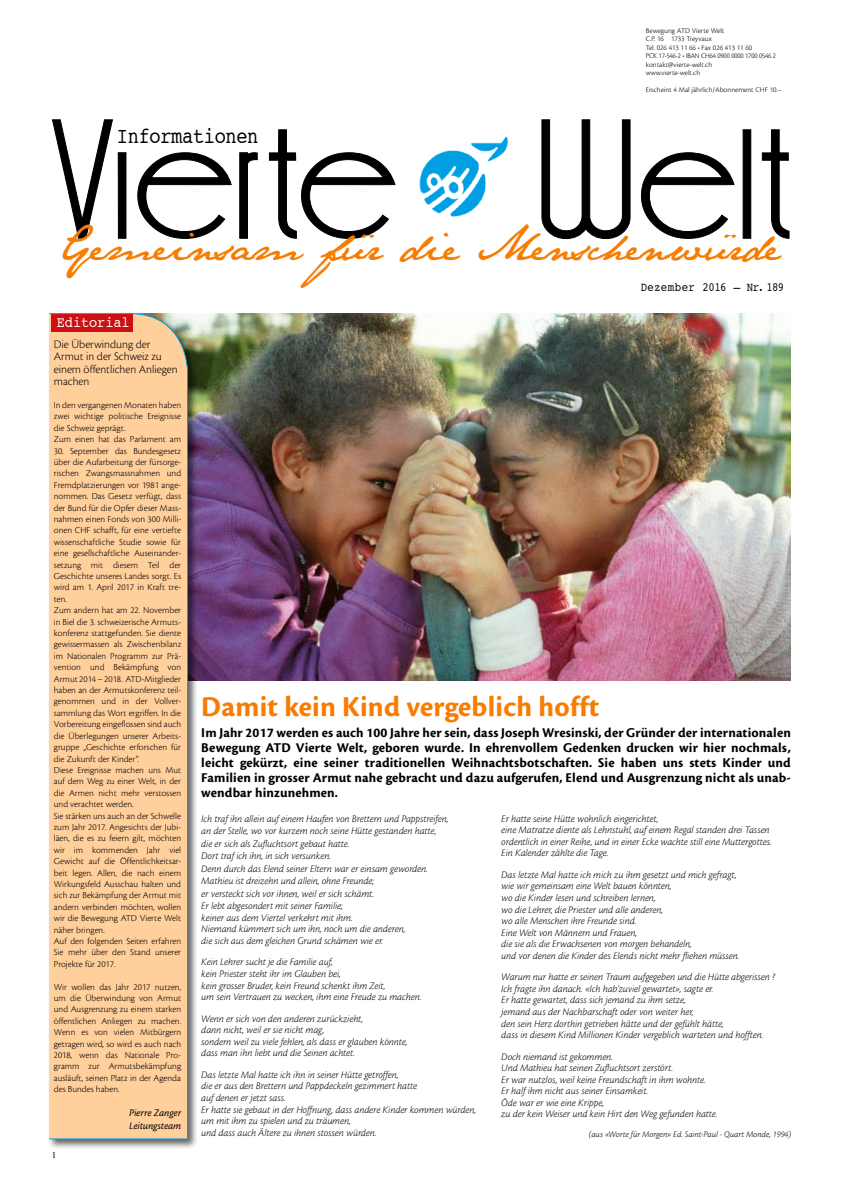
<style>
.page{position:relative;width:842px;height:1191px;background:#fff}
.page>*{position:absolute;margin:0;border:0;box-sizing:border-box;transform-origin:0 0}
.t1{font:41px "Jane Austen";color:#f87c00}
.t2{font:30px "Cronos MM 700 30";letter-spacing:.01em;color:#f87c00}
.t3{font:22.5px "Courier";letter-spacing:-.015em;color:#000;scale:.82 1}
.t4{font:15px "Courier";color:#fff;scale:.9 1}
.t5{font:14px/15px "Cronos MM 700 14";letter-spacing:.01em;color:#000;text-align:justify}
.t6{font:12.5px "Courier";letter-spacing:.015em;color:#000;scale:.85 1}
.t7{font:12px/12.5px "Cronos MM 250 12";color:#000}
.t8{font:10.5px/11.6px "Cronos MM It 250 10";letter-spacing:-.015em;color:#000}
.t9{font:10.5px/12.5px "Cronos MM It 408 10";color:#000}
.t10{font:9.5px/11.4px "Cronos MM 250 9";color:#000}
.t11{font:9px "Cronos MM It 250 9";color:#000}
.t12{font:9px "Times";color:#000}
.t13{font:7.5px/8.5px "Cronos MM 250 7";color:#000}
</style>
<div class="page">
<img style="left:203px;top:314px;width:588px;height:367px">
<svg style="left:52px;top:119px;width:737px;height:121px"></svg>
<div style="left:47px;top:311px;width:156px;height:851px;background:#000;opacity:.6"></div>
<div style="left:48px;top:313px;width:141px;height:827px;background:#ffcf9c"></div>
<div style="left:51px;top:314px;width:82px;height:17px;background:#cd1013"></div>
<h3 class="t3" style="left:117px;top:118px;width:174px">Informationen</h3>
<p class="t13" style="left:646px;top:26px;width:132px">Bewegung ATD Vierte Welt<br>C.P. 16 1733 Treyvaux<br>Tel. 026 413 11 66 • Fax 026 413 11 60<br>PCK 17-546-2 • IBAN CH64 0900 0000 1700 0546 2 kontakt@vierte-welt.ch<br>www.vierte-welt.ch</p>
<p class="t13" style="left:646px;top:86px;width:138px">Erscheint 4 Mal jährlich/Abonnement CHF 10.--</p>
<h1 class="t1" style="left:59px;top:222px;width:723px">Gemeinsam für die Menschenwürde</h1>
<p class="t6" style="left:641px;top:277px;width:170px">Dezember 2016 – Nr. 189</p>
<h3 class="t4" style="left:57px;top:310px;width:82px">Editorial</h3>
<p class="t7" style="left:54px;top:338px;width:125px">Die Überwindung der<br>Armut in der Schweiz zu einem öffentlichen Anliegen machen</p>
<p class="t10" style="left:54px;top:399px;width:129px">In den vergangenen Monaten haben zwei wichtige politische Ereignisse die Schweiz geprägt.<br>Zum einen hat das Parlament am</p>
<p class="t10" style="left:54px;top:445px;width:129px">30. September das Bundesgesetz über die Aufarbeitung der fürsorge&shy;rischen Zwangsmassnahmen und<br>Fremdplatzierungen vor 1981 ange&shy;nommen. Das Gesetz verfügt, dass der Bund für die Opfer dieser Mass&shy;nahmen einen Fonds von 300 Milli&shy;onen CHF schafft, für eine vertiefte wissenschaftliche Studie sowie für eine gesellschaftliche Auseinander&shy;setzung mit diesem Teil der<br>Geschichte unseres Landes sorgt. Es wird am 1. April 2017 in Kraft tre&shy;ten.<br>Zum andern hat am 22. November in Biel die 3. schweizerische Armuts&shy;konferenz stattgefunden. Sie diente gewissermassen als Zwischenbilanz im Nationalen Programm zur Prä&shy;vention und Bekämpfung von<br>Armut 2014 – 2018. ATD-Mitglieder haben an der Armutskonferenz teil&shy;genommen und in der Vollver&shy;sammlung das Wort ergriffen. In die<br>Vorbereitung eingeflossen sind auch die Überlegungen unserer Arbeits&shy;gruppe „Geschichte erforschen für die Zukunft der Kinder“.<br>Diese Ereignisse machen uns Mut auf dem Weg zu einer Welt, in der die Armen nicht mehr verstossen und verachtet werden.<br>Sie stärken uns auch an der Schwelle zum Jahr 2017. Angesichts der Jubi&shy;läen, die es zu feiern gilt, möchten wir im kommenden Jahr viel<br>Gewicht auf die Öffentlichkeitsar&shy;beit legen. Allen, die nach einem<br>Wirkungsfeld Ausschau halten und sich zur Bekämpfung der Armut mit andern verbinden möchten, wollen wir die Bewegung ATD Vierte Welt näher bringen.<br>Auf den folgenden Seiten erfahren<br>Sie mehr über den Stand unserer<br>Projekte für 2017.</p>
<p class="t10" style="left:54px;top:981px;width:129px;text-align:justify">Wir wollen das Jahr 2017 nutzen, um die Überwindung von Armut und Ausgrenzung zu einem starken öffentlichen Anliegen zu machen.<br>Wenn es von vielen Mitbürgern getragen wird, so wird es auch nach 2018, wenn das Nationale Pro&shy;gramm zur Armutsbekämpfung ausläuft, seinen Platz in der Agenda des Bundes haben.</p>
<p class="t9" style="left:129px;top:1106px;width:54px">Pierre Zanger<br>Leitungsteam</p>
<p class="t12" style="left:52px;top:1146px;width:6px">1</p>
<h2 class="t2" style="left:201px;top:691px;width:400px">Damit kein Kind vergeblich hofft</h2>
<p class="t5" style="left:201px;top:725px;width:591px">Im Jahr 2017 werden es auch 100 Jahre her sein, dass Joseph Wresinski, der Gründer der internationalen Bewegung ATD Vierte Welt, geboren wurde. In ehrenvollem Gedenken drucken wir hier nochmals, leicht gekürzt, eine seiner traditionellen Weihnachtsbotschaften. Sie haben uns stets Kinder und Familien in grosser Armut nahe gebracht und dazu aufgerufen, Elend und Ausgrenzung nicht als unab&shy;wendbar hinzunehmen.</p>
<p class="t8" style="left:201px;top:812px;width:249px;line-height:12.5px">Ich traf ihn allein auf einem Haufen von Brettern und Pappstreifen, an der Stelle, wo vor kurzem noch seine Hütte gestanden hatte, die er sich als Zufluchtsort gebaut hatte.<br>Dort traf ich ihn, in sich versunken.<br>Denn durch das Elend seiner Eltern war er einsam geworden.<br>Mathieu ist dreizehn und allein, ohne Freunde;<br>er versteckt sich vor ihnen, weil er sich schämt.<br>Er lebt abgesondert mit seiner Familie;</p>
<p class="t8" style="left:201px;top:911px;width:206px">keiner aus dem Viertel verkehrt mit ihm.<br>Niemand kümmert sich um ihn, noch um die anderen, die sich aus dem gleichen Grund schämen wie er.</p>
<p class="t8" style="left:201px;top:956px;width:222px">Kein Lehrer sucht je die Familie auf,<br>kein Priester steht ihr im Glauben bei,<br>kein grosser Bruder, kein Freund schenkt ihm Zeit,<br>um sein Vertrauen zu wecken, ihm eine Freude zu machen.</p>
<p class="t8" style="left:201px;top:1012px;width:208px">Wenn er sich von den anderen zurückzieht,<br>dann nicht, weil er sie nicht mag,<br>sondern weil zu viele fehlen, als dass er glauben könnte, dass man ihn liebt und die Seinen achtet.</p>
<p class="t8" style="left:201px;top:1069px;width:276px">Das letzte Mal hatte ich ihn in seiner Hütte getroffen,<br>die er aus den Brettern und Pappdeckeln gezimmert hatte<br>auf denen er jetzt sass.<br>Er hatte sie gebaut in der Hoffnung, dass andere Kinder kommen würden, um mit ihm zu spielen und zu träumen,<br>und dass auch Ältere zu ihnen stossen würden.</p>
<p class="t8" style="left:501px;top:812px;width:272px">Er hatte seine Hütte wohnlich eingerichtet,<br>eine Matratze diente als Lehnstuhl, auf einem Regal standen drei Tassen ordentlich in einer Reihe, und in einer Ecke wachte still eine Muttergottes.<br>Ein Kalender zählte die Tage.</p>
<p class="t8" style="left:501px;top:869px;width:240px">Das letzte Mal hatte ich mich zu ihm gesetzt und mich gefragt, wie wir gemeinsam eine Welt bauen könnten,<br>wo die Kinder lesen und schreiben lernen,<br>wo die Lehrer, die Priester und alle anderen,<br>wo alle Menschen ihre Freunde sind.<br>Eine Welt von Männern und Frauen,<br>die sie als die Erwachsenen von morgen behandeln,<br>und vor denen die Kinder des Elends nicht mehr fliehen müssen.</p>
<p class="t8" style="left:501px;top:971px;width:275px">Warum nur hatte er seinen Traum aufgegeben und die Hütte abgerissen ?<br>Ich fragte ihn danach. «Ich hab’zuviel gewartet», sagte er.<br>Er hatte gewartet, dass sich jemand zu ihm setze,<br>jemand aus der Nachbarschaft oder von weiter her,<br>den sein Herz dorthin getrieben hätte und der gefühlt hätte,<br>dass in diesem Kind Millionen Kinder vergeblich warteten und hofften.</p>
<p class="t8" style="left:501px;top:1050px;width:218px">Doch niemand ist gekommen.<br>Und Mathieu hat seinen Zufluchtsort zerstört.<br>Er war nutzlos, weil keine Freundschaft in ihm wohnte.<br>Er half ihm nicht aus seiner Einsamkeit.<br>Öde war er wie eine Krippe,<br>zu der kein Weiser und kein Hirt den Weg gefunden hatte.</p>
<p class="t11" style="left:589px;top:1129px;width:204px">(aus «Worte für Morgen» Ed. Saint-Paul - Quart Monde, 1994)</p>
</div>
